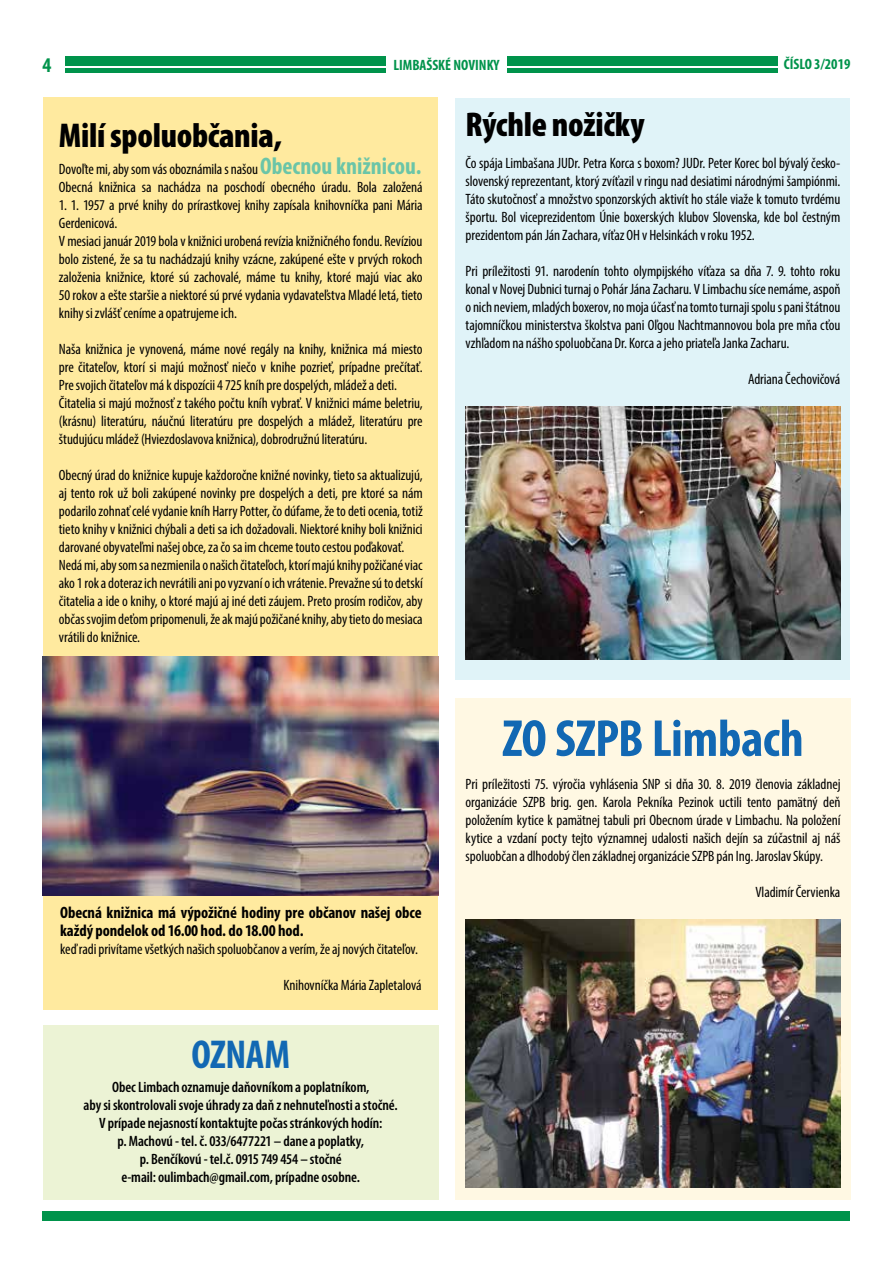
<style>
.page{position:relative;width:893px;height:1263px;background:#fff}
.page>*{position:absolute;margin:0;border:0;box-sizing:border-box;transform-origin:0 0}
.t1{font:700 condensed 52.5px "Myriad Pro";letter-spacing:-.01em;color:#1268b3}
.t2{font:700 condensed 40.5px "Myriad Pro";letter-spacing:-.01em;color:#1268b3}
.t3{font:900 condensed 34.5px "Myriad Pro";letter-spacing:-.005em;color:#000}
.t4{font:700 condensed 21px "Myriad Pro";color:#00934b}
.t5{font:700 condensed 16.5px/18px "Myriad Pro";letter-spacing:-.005em;color:#000}
.t6{font:condensed 15px/18px "Myriad Pro";letter-spacing:-.005em;color:#000}
.t7{font:600 condensed 15px/18px "Myriad Pro";letter-spacing:-.005em;color:#000;text-align:center}
.t8{font:700 condensed 15px "Myriad Pro";color:#00934b}
.s1{font-weight:700;font-size:24px;color:#6bc5a8}
</style>
<div class="page">
<div style="left:455px;top:698px;width:396px;height:501px;background:#fff8e3"></div>
<div style="left:43px;top:1025px;width:396px;height:174px;background:#ecf3d5"></div>
<div style="left:59px;top:56px;width:736px;height:9px;background:#00934b"></div>
<hr style="left:59px;top:69px;width:736px;height:4px;background:#00934b">
<div style="left:43px;top:53px;width:21px;height:22px;background:#fff"></div>
<div style="left:386px;top:53px;width:121px;height:22px;background:#fff"></div>
<div style="left:778px;top:53px;width:72px;height:21px;background:#fff"></div>
<div style="left:43px;top:1211px;width:807px;height:9px;background:#00934b"></div>
<div style="left:455px;top:98px;width:395px;height:581px;background:#e0f3f8"></div>
<div style="left:43px;top:98px;width:395px;height:912px;background:#ffea9f"></div>
<img style="left:466px;top:919px;width:374px;height:268px">
<img style="left:43px;top:656px;width:395px;height:240px">
<img style="left:466px;top:407px;width:375px;height:252px">
<h3 class="t4" style="left:43px;top:52px;width:10px">4</h3>
<p class="t8" style="left:393px;top:55px;width:108px">LIMBAŠSKÉ NOVINKY</p>
<p class="t8" style="left:784px;top:55px;width:68px">ČÍSLO 3/2019</p>
<h3 class="t3" style="left:59px;top:116px;width:225px">Milí spoluobčania,</h3>
<p class="t6" style="left:59px;top:160px;width:365px">Dovoľte mi, aby som vás oboznámila s našou <span class="s1">Obecnou knižnicou.<br></span>Obecná knižnica sa nachádza na poschodí obecného úradu. Bola založená</p>
<p class="t6" style="left:59px;top:196px;width:365px">1. 1. 1957 a prvé knihy do prírastkovej knihy zapísala knihovníčka pani Mária Gerdenicová.<br>V mesiaci január 2019 bola v knižnici urobená revízia knižničného fondu. Revíziou bolo zistené, že sa tu nachádzajú knihy vzácne, zakúpené ešte v prvých rokoch založenia knižnice, ktoré sú zachovalé, máme tu knihy, ktoré majú viac ako 50 rokov a ešte staršie a niektoré sú prvé vydania vydavateľstva Mladé letá, tieto knihy si zvlášť ceníme a opatrujeme ich.</p>
<p class="t6" style="left:59px;top:340px;width:365px">Naša knižnica je vynovená, máme nové regály na knihy, knižnica má miesto pre čitateľov, ktorí si majú možnosť niečo v knihe pozrieť, prípadne prečítať.<br>Pre svojich čitateľov má k dispozícii 4 725 kníh pre dospelých, mládež a deti.<br>Čitatelia si majú možnosť z takého počtu kníh vybrať. V knižnici máme beletriu, (krásnu) literatúru, náučnú literatúru pre dospelých a mládež, literatúru pre študujúcu mládež (Hviezdoslavova knižnica), dobrodružnú literatúru.</p>
<p class="t6" style="left:59px;top:466px;width:365px">Obecný úrad do knižnice kupuje každoročne knižné novinky, tieto sa aktualizujú, aj tento rok už boli zakúpené novinky pre dospelých a deti, pre ktoré sa nám podarilo zohnať celé vydanie kníh Harry Potter, čo dúfame, že to deti ocenia, totiž tieto knihy v knižnici chýbali a deti sa ich dožadovali. Niektoré knihy boli knižnici darované obyvateľmi našej obce, za čo sa im chceme touto cestou poďakovať.<br>Nedá mi, aby som sa nezmienila o našich čitateľoch, ktorí majú knihy požičané viac ako 1 rok a doteraz ich nevrátili ani po vyzvaní o ich vrátenie. Prevažne sú to detskí čitatelia a ide o knihy, o ktoré majú aj iné deti záujem. Preto prosím rodičov, aby občas svojim deťom pripomenuli, že ak majú požičané knihy, aby tieto do mesiaca vrátili do knižnice.</p>
<p class="t5" style="left:60px;top:903px;width:363px">Obecná knižnica má výpožičné hodiny pre občanov našej obce každý pondelok od 16.00 hod. do 18.00 hod.</p>
<p class="t6" style="left:60px;top:939px;width:359px">keď radi privítame všetkých našich spoluobčanov a verím, že aj nových čitateľov.</p>
<p class="t6" style="left:283px;top:975px;width:140px">Knihovníčka Mária Zapletalová</p>
<h2 class="t2" style="left:191px;top:1029px;width:100px">OZNAM</h2>
<p class="t7" style="left:84px;top:1078px;width:316px">Obec Limbach oznamuje daňovníkom a poplatníkom,<br>aby si skontrolovali svoje úhrady za daň z nehnuteľnosti a stočné.<br>V prípade nejasností kontaktujte počas stránkových hodín:<br>p. Machovú - tel. č. 033/6477221 – dane a poplatky,<br>p. Benčíkovú - tel.č. 0915 749 454 – stočné<br>e-mail: oulimbach@gmail.com, prípadne osobne.</p>
<h3 class="t3" style="left:466px;top:106px;width:181px">Rýchle nožičky</h3>
<p class="t6" style="left:466px;top:154px;width:376px;text-align:justify">Čo spája Limbašana JUDr. Petra Korca s boxom? JUDr. Peter Korec bol bývalý česko&shy;slovenský reprezentant, ktorý zvíťazil v ringu nad desiatimi národnými šampiónmi.<br>Táto skutočnosť a množstvo sponzorských aktivít ho stále viaže k tomuto tvrdému športu. Bol viceprezidentom Únie boxerských klubov Slovenska, kde bol čestným prezidentom pán Ján Zachara, víťaz OH v Helsinkách v roku 1952.</p>
<p class="t6" style="left:466px;top:262px;width:376px;text-align:justify">Pri príležitosti 91. narodenín tohto olympijského víťaza sa dňa 7. 9. tohto roku konal v Novej Dubnici turnaj o Pohár Jána Zacharu. V Limbachu síce nemáme, aspoň o nich neviem, mladých boxerov, no moja účasť na tomto turnaji spolu s pani štátnou tajomníčkou ministerstva školstva pani Oľgou Nachtmannovou bola pre mňa cťou vzhľadom na nášho spoluobčana Dr. Korca a jeho priateľa Janka Zacharu.</p>
<p class="t6" style="left:748px;top:370px;width:94px">Adriana Čechovičová</p>
<h1 class="t1" style="left:502px;top:706px;width:303px">ZO SZPB Limbach</h1>
<p class="t6" style="left:466px;top:774px;width:376px;text-align:justify">Pri príležitosti 75. výročia vyhlásenia SNP si dňa 30. 8. 2019 členovia základnej organizácie SZPB brig. gen. Karola Pekníka Pezinok uctili tento pamätný deň položením kytice k pamätnej tabuli pri Obecnom úrade v Limbachu. Na položení kytice a vzdaní pocty tejto významnej udalosti našich dejín sa zúčastnil aj náš spoluobčan a dlhodobý člen základnej organizácie SZPB pán Ing. Jaroslav Skúpy.</p>
<p class="t6" style="left:755px;top:882px;width:87px">Vladimír Červienka</p>
</div>
